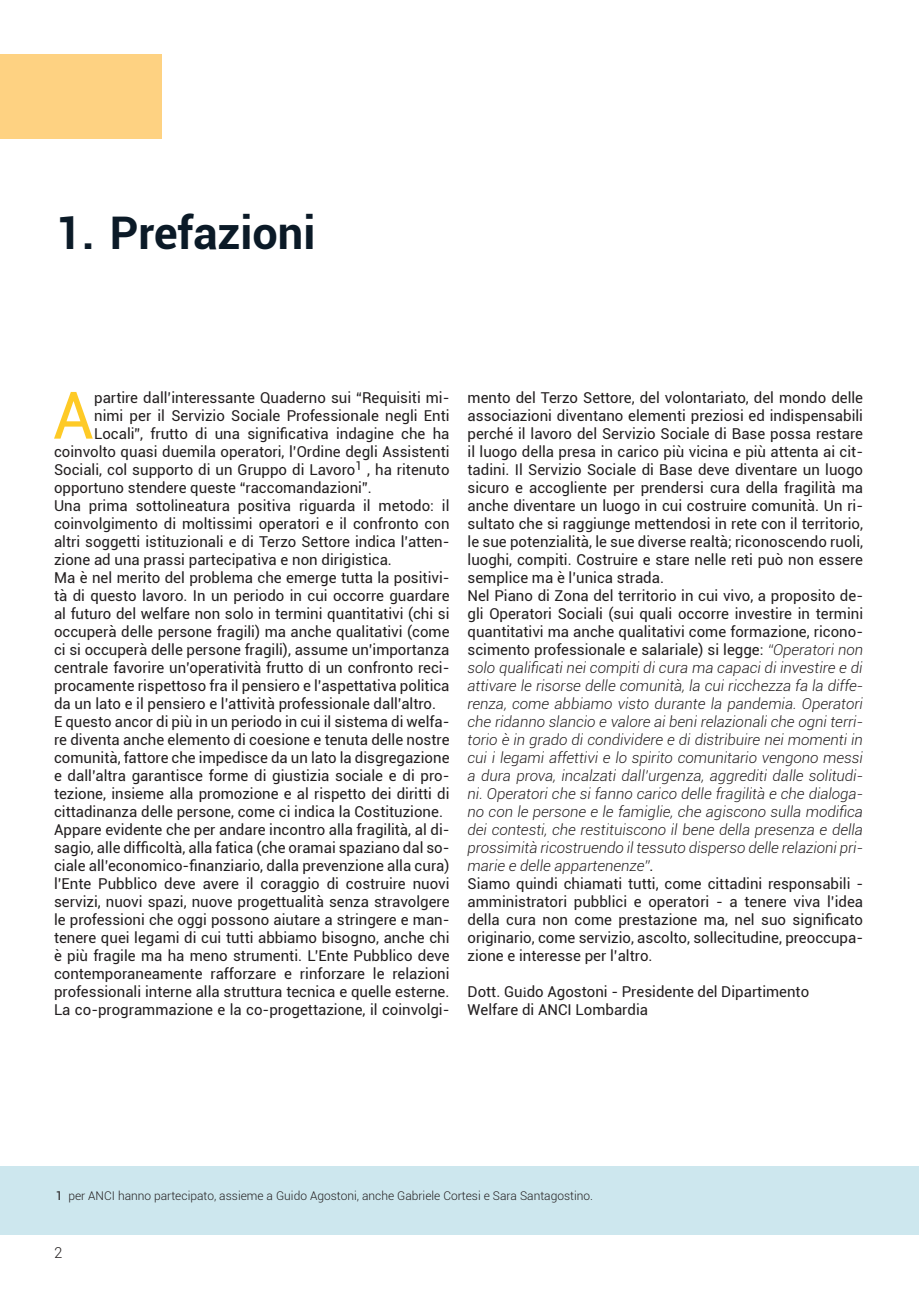
<style>
.page{position:relative;width:919px;height:1289px;background:#fff}
.page>*{position:absolute;margin:0;border:0;box-sizing:border-box;transform-origin:0 0}
.t1{font:65.7px "Roboto";color:#feca26}
.t2{font:700 45px "Roboto";color:#0b1a27}
.t3{font:15px/18px "Roboto";color:#231f20}
.t4{font:300 15px "Roboto";color:#231f20}
.t5{font:300 12px "Roboto";color:#231f20}
.s1{font-weight:300;font-style:italic}
.s2{font-family:"Minion Pro"}
.s3{font-weight:400}
</style>
<div class="page">
<div style="left:0;top:54px;width:162px;height:85px;background:#fed282"></div>
<div style="left:0;top:1166px;width:918px;height:68px;background:#cde7ee"></div>
<hr style="left:918px;top:1190px;width:1px;height:44px;background:#cde7ee">
<h2 class="t2" style="left:56px;top:201px;width:261px">1. Prefazioni</h2>
<h1 class="t1" style="left:53px;top:369px;width:43px">A</h1>
<p class="t3" style="left:94px;top:388px;width:357px">partire dall’interessante Quaderno sui “Requisiti mi-</p>
<p class="t3" style="left:94px;top:406px;width:357px">nimi per il Servizio Sociale Professionale negli Enti</p>
<p class="t3" style="left:94px;top:424px;width:357px">Locali”, frutto di una significativa indagine che ha</p>
<p class="t3" style="left:54px;top:442px;width:397px">coinvolto quasi duemila operatori, l’Ordine degli Assistenti</p>
<p class="t3" style="left:54px;top:460px;width:397px">Sociali, col supporto di un Gruppo di Lavoro<sup>1</sup> , ha ritenuto</p>
<p class="t3" style="left:54px;top:478px;width:319px">opportuno stendere queste “raccomandazioni”.</p>
<p class="t3" style="left:54px;top:496px;width:397px">Una prima sottolineatura positiva riguarda il metodo: il</p>
<p class="t3" style="left:54px;top:514px;width:397px">coinvolgimento di moltissimi operatori e il confronto con</p>
<p class="t3" style="left:54px;top:532px;width:397px">altri soggetti istituzionali e di Terzo Settore indica l’atten-</p>
<p class="t3" style="left:54px;top:550px;width:339px">zione ad una prassi partecipativa e non dirigistica.</p>
<p class="t3" style="left:54px;top:568px;width:397px">Ma è nel merito del problema che emerge tutta la positivi-</p>
<p class="t3" style="left:54px;top:586px;width:397px">tà di questo lavoro. In un periodo in cui occorre guardare</p>
<p class="t3" style="left:54px;top:604px;width:397px">al futuro del welfare non solo in termini quantitativi (chi si</p>
<p class="t3" style="left:54px;top:622px;width:397px">occuperà delle persone fragili) ma anche qualitativi (come</p>
<p class="t3" style="left:54px;top:640px;width:397px">ci si occuperà delle persone fragili), assume un’importanza</p>
<p class="t3" style="left:54px;top:658px;width:397px">centrale favorire un’operatività frutto di un confronto reci-</p>
<p class="t3" style="left:54px;top:676px;width:397px">procamente rispettoso fra il pensiero e l’aspettativa politica</p>
<p class="t3" style="left:54px;top:694px;width:383px">da un lato e il pensiero e l’attività professionale dall’altro.</p>
<p class="t3" style="left:54px;top:712px;width:397px">E questo ancor di più in un periodo in cui il sistema di welfa-</p>
<p class="t3" style="left:54px;top:730px;width:397px">re diventa anche elemento di coesione e tenuta delle nostre</p>
<p class="t3" style="left:54px;top:748px;width:397px">comunità, fattore che impedisce da un lato la disgregazione</p>
<p class="t3" style="left:54px;top:766px;width:397px">e dall’altra garantisce forme di giustizia sociale e di pro-</p>
<p class="t3" style="left:54px;top:784px;width:397px">tezione, insieme alla promozione e al rispetto dei diritti di</p>
<p class="t3" style="left:54px;top:802px;width:390px">cittadinanza delle persone, come ci indica la Costituzione.</p>
<p class="t3" style="left:54px;top:820px;width:397px">Appare evidente che per andare incontro alla fragilità, al di-</p>
<p class="t3" style="left:54px;top:838px;width:397px">sagio, alle difficoltà, alla fatica (che oramai spaziano dal so-</p>
<p class="t3" style="left:54px;top:856px;width:397px">ciale all’economico-finanziario, dalla prevenzione alla cura)</p>
<p class="t3" style="left:54px;top:874px;width:397px">l’Ente Pubblico deve avere il coraggio di costruire nuovi</p>
<p class="t3" style="left:54px;top:892px;width:397px">servizi, nuovi spazi, nuove progettualità senza stravolgere</p>
<p class="t3" style="left:54px;top:910px;width:397px">le professioni che oggi possono aiutare a stringere e man-</p>
<p class="t3" style="left:54px;top:928px;width:397px">tenere quei legami di cui tutti abbiamo bisogno, anche chi</p>
<p class="t3" style="left:54px;top:946px;width:397px">è più fragile ma ha meno strumenti. L’Ente Pubblico deve</p>
<p class="t3" style="left:54px;top:964px;width:397px">contemporaneamente rafforzare e rinforzare le relazioni</p>
<p class="t3" style="left:54px;top:982px;width:397px">professionali interne alla struttura tecnica e quelle esterne.</p>
<p class="t3" style="left:54px;top:1000px;width:397px">La co-programmazione e la co-progettazione, il coinvolgi-</p>
<p class="t3" style="left:467px;top:388px;width:397px">mento del Terzo Settore, del volontariato, del mondo delle associazioni diventano elementi preziosi ed indispensabili perché il lavoro del Servizio Sociale di Base possa restare il luogo della presa in carico più vicina e più attenta ai cit&shy;tadini. Il Servizio Sociale di Base deve diventare un luogo sicuro e accogliente per prendersi cura della fragilità ma anche diventare un luogo in cui costruire comunità. Un ri&shy;sultato che si raggiunge mettendosi in rete con il territorio, le sue potenzialità, le sue diverse realtà; riconoscendo ruoli, luoghi, compiti. Costruire e stare nelle reti può non essere semplice ma è l’unica strada.<br>Nel Piano di Zona del territorio in cui vivo, a proposito de&shy;gli Operatori Sociali (sui quali occorre investire in termini quantitativi ma anche qualitativi come formazione, ricono&shy;scimento professionale e salariale) si legge: <span class="s1">“Operatori non solo qualificati nei compiti di cura ma capaci di investire e di attivare le risorse delle comunità, la cui ricchezza fa la diffe&shy;renza, come abbiamo visto durante la pandemia. Operatori che ridanno slancio e valore ai beni relazionali che ogni terri&shy;torio è in grado di condividere e di distribuire nei momenti in cui i legami affettivi e lo spirito comunitario vengono messi a dura prova, incalzati dall’urgenza, aggrediti dalle solitudi&shy;ni. Operatori che si fanno carico delle fragilità e che dialoga&shy;no con le persone e le famiglie, che agiscono sulla modifica dei contesti, che restituiscono il bene della presenza e della prossimità ricostruendo il tessuto disperso delle relazioni pri&shy;marie e delle appartenenze”</span>.<br>Siamo quindi chiamati tutti, come cittadini responsabili - amministratori pubblici e operatori - a tenere viva l’idea della cura non come prestazione ma, nel suo significato originario, come servizio, ascolto, sollecitudine, preoccupa&shy;zione e interesse per l’altro.</p>
<p class="t3" style="left:467px;top:982px;width:343px">Dott. Gu<span class="s2">i</span>do Agostoni - Presidente del Dipartimento<br>Welfare di ANCI Lombardia</p>
<p class="t5" style="left:56px;top:1187px;width:538px"><span class="s3">1</span> per ANCI hanno partecipato, assieme a Guido Agostoni, anche Gabriele Cortesi e Sara Santagostino.</p>
<p class="t4" style="left:54px;top:1241px;width:10px">2</p>
</div>
